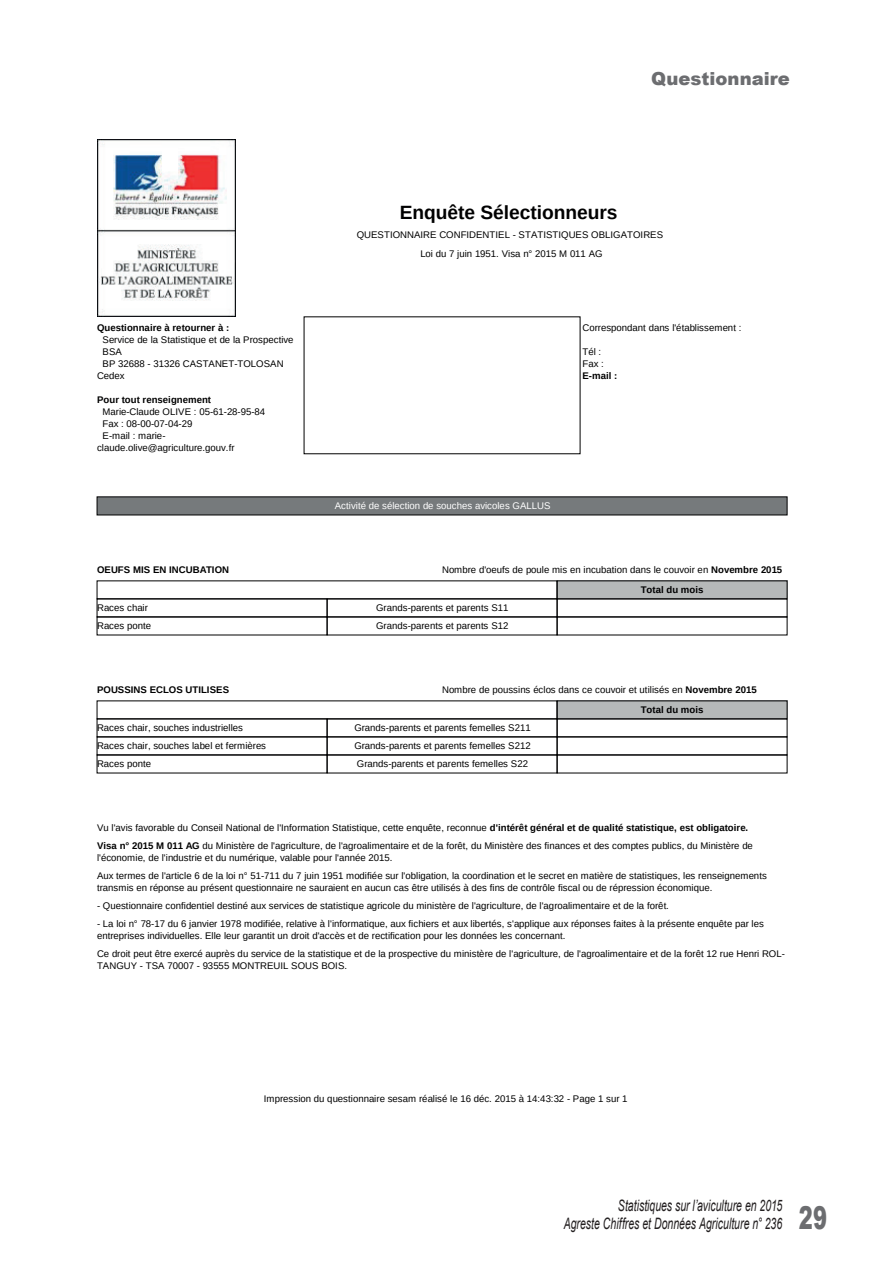
<style>
.page{position:relative;width:893px;height:1263px;background:#fff}
.page>*{position:absolute;margin:0;border:0;box-sizing:border-box;transform-origin:0 0}
.t1{font:900 31.5px "Arial";color:#6c6d70;scale:.67 1}
.t2{font:700 19.2px "Liberation Sans";color:#000001}
.t3{font:900 18px "Arial";letter-spacing:.005em;color:#6c6d70}
.t4{font:italic 15.75px/18px "Arial";color:#231f20;text-align:right;scale:.67 1}
.t5{font:9.6px/12px "Liberation Sans";color:#000001}
.t6{font:700 9.6px "Liberation Sans";color:#000001}
.t7{font:9.6px "Liberation Sans";letter-spacing:.005em;color:#fff}
.s1{font-weight:700}
</style>
<div class="page">
<img style="left:97px;top:139px;width:138px;height:178px">
<div style="left:97px;top:497px;width:690px;height:18px;background:#767a7c;border:1px solid #000001"></div>
<div style="left:557px;top:581px;width:230px;height:18px;background:#b6b9b9"></div>
<div style="left:97px;top:581px;width:460px;height:18px;border:1px solid #000001"></div>
<div style="left:557px;top:581px;width:230px;height:18px;border:1px solid #000001"></div>
<div style="left:97px;top:599px;width:230px;height:18px;border:1px solid #000001"></div>
<div style="left:327px;top:599px;width:230px;height:18px;border:1px solid #000001"></div>
<div style="left:557px;top:599px;width:230px;height:18px;border:1px solid #000001"></div>
<div style="left:557px;top:701px;width:230px;height:18px;background:#b6b9b9"></div>
<div style="left:97px;top:701px;width:460px;height:18px;border:1px solid #000001"></div>
<div style="left:557px;top:701px;width:230px;height:18px;border:1px solid #000001"></div>
<div style="left:97px;top:719px;width:230px;height:18px;border:1px solid #000001"></div>
<div style="left:327px;top:719px;width:230px;height:18px;border:1px solid #000001"></div>
<div style="left:557px;top:719px;width:230px;height:18px;border:1px solid #000001"></div>
<div style="left:97px;top:737px;width:230px;height:18px;border:1px solid #000001"></div>
<div style="left:327px;top:737px;width:230px;height:18px;border:1px solid #000001"></div>
<div style="left:557px;top:737px;width:230px;height:18px;border:1px solid #000001"></div>
<h3 class="t3" style="left:651px;top:66px;width:140px">Questionnaire</h3>
<p class="t6" style="left:97px;top:324px;width:134px">Questionnaire à retourner à :</p>
<p class="t5" style="left:103px;top:335px;width:193px">Service de la Statistique et de la Prospective</p>
<p class="t5" style="left:103px;top:347px;width:21px">BSA</p>
<p class="t5" style="left:103px;top:359px;width:183px">BP 32688 - 31326 CASTANET-TOLOSAN</p>
<p class="t5" style="left:97px;top:371px;width:29px">Cedex</p>
<p class="t6" style="left:97px;top:396px;width:116px">Pour tout renseignement</p>
<p class="t5" style="left:103px;top:407px;width:164px">Marie-Claude OLIVE : 05-61-28-95-84</p>
<p class="t5" style="left:103px;top:419px;width:91px">Fax : 08-00-07-04-29</p>
<p class="t5" style="left:103px;top:431px;width:65px">E-mail : marie-</p>
<p class="t5" style="left:97px;top:443px;width:139px">claude.olive@agriculture.gouv.fr</p>
<h2 class="t2" style="left:400px;top:204px;width:219px">Enquête Sélectionneurs</h2>
<p class="t5" style="left:357px;top:226px;width:308px;line-height:19px;text-align:center">QUESTIONNAIRE CONFIDENTIEL - STATISTIQUES OBLIGATOIRES<br>Loi du 7 juin 1951. Visa n° 2015 M 011 AG</p>
<p class="t5" style="left:582px;top:323px;width:160px">Correspondant dans l'établissement :</p>
<p class="t5" style="left:582px;top:347px;width:23px">Tél :<br>Fax :</p>
<p class="t6" style="left:582px;top:372px;width:36px">E-mail :</p>
<p class="t7" style="left:335px;top:502px;width:217px">Activité de sélection de souches avicoles GALLUS</p>
<p class="t6" style="left:97px;top:565px;width:133px">OEUFS MIS EN INCUBATION</p>
<p class="t5" style="left:641px;top:560px;width:143px;line-height:20.4px;text-indent:-199px">Nombre d'oeufs de poule mis en incubation dans le couvoir en <span class="s1">Novembre 2015<br>Total du mois</span></p>
<p class="t5" style="left:97px;top:602px;width:52px">Races chair</p>
<p class="t5" style="left:376px;top:602px;width:134px">Grands-parents et parents S11</p>
<p class="t5" style="left:97px;top:620px;width:56px">Races ponte</p>
<p class="t5" style="left:376px;top:620px;width:134px">Grands-parents et parents S12</p>
<p class="t6" style="left:97px;top:685px;width:134px">POUSSINS ECLOS UTILISES</p>
<p class="t5" style="left:641px;top:680px;width:117px;line-height:20.4px;text-indent:-199px">Nombre de poussins éclos dans ce couvoir et utilisés en <span class="s1">Novembre 2015<br>Total du mois</span></p>
<p class="t5" style="left:97px;top:722px;width:147px">Races chair, souches industrielles</p>
<p class="t5" style="left:354px;top:722px;width:178px">Grands-parents et parents femelles S211</p>
<p class="t5" style="left:97px;top:740px;width:171px">Races chair, souches label et fermières</p>
<p class="t5" style="left:354px;top:740px;width:178px">Grands-parents et parents femelles S212</p>
<p class="t5" style="left:97px;top:758px;width:56px">Races ponte</p>
<p class="t5" style="left:357px;top:758px;width:173px">Grands-parents et parents femelles S22</p>
<p class="t5" style="left:97px;top:819px;width:657px;line-height:18px">Vu l'avis favorable du Conseil National de l'Information Statistique, cette enquête, reconnue <span class="s1">d'intérêt général et de qualité statistique, est obligatoire.<br>Visa n° 2015 M 011 AG</span> du Ministère de l'agriculture, de l'agroalimentaire et de la forêt, du Ministère des finances et des comptes publics, du Ministère de</p>
<p class="t5" style="left:97px;top:849px;width:671px;line-height:18px">l'économie, de l'industrie et du numérique, valable pour l'année 2015.<br>Aux termes de l'article 6 de la loi n° 51-711 du 7 juin 1951 modifiée sur l'obligation, la coordination et le secret en matière de statistiques, les renseignements</p>
<p class="t5" style="left:97px;top:882px;width:617px">transmis en réponse au présent questionnaire ne sauraient en aucun cas être utilisés à des fins de contrôle fiscal ou de répression économique.</p>
<p class="t5" style="left:97px;top:900px;width:573px">- Questionnaire confidentiel destiné aux services de statistique agricole du ministère de l'agriculture, de l'agroalimentaire et de la forêt.</p>
<p class="t5" style="left:97px;top:918px;width:668px">- La loi n° 78-17 du 6 janvier 1978 modifiée, relative à l'informatique, aux fichiers et aux libertés, s'applique aux réponses faites à la présente enquête par les entreprises individuelles. Elle leur garantit un droit d'accès et de rectification pour les données les concernant.</p>
<p class="t5" style="left:97px;top:948px;width:689px">Ce droit peut être exercé auprès du service de la statistique et de la prospective du ministère de l'agriculture, de l'agroalimentaire et de la forêt 12 rue Henri ROL-<br>TANGUY - TSA 70007 - 93555 MONTREUIL SOUS BOIS.</p>
<p class="t5" style="left:264px;top:1094px;width:365px">Impression du questionnaire sesam réalisé le 16 déc. 2015 à 14:43:32 - Page 1 sur 1</p>
<h3 class="t4" style="left:564px;top:1197px;width:328px">Statistiques sur l’aviculture en 2015<br>Agreste Chiffres et Données Agriculture n° 236</h3>
<h1 class="t1" style="left:799px;top:1195px;width:44px">29</h1>
</div>
